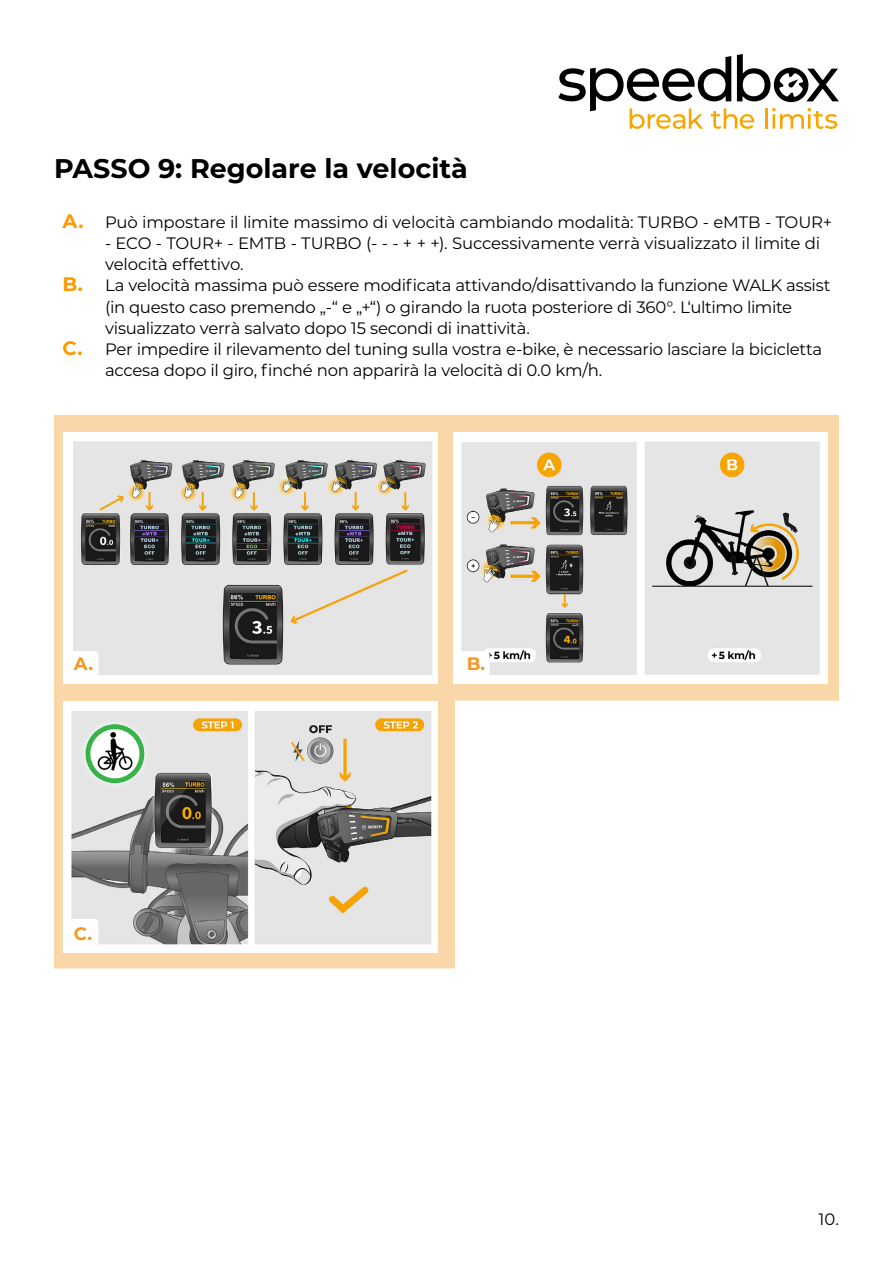
<style>
.page{position:relative;width:893px;height:1263px;background:#fff}
.page>*{position:absolute;margin:0;border:0;box-sizing:border-box;transform-origin:0 0}
.t1{font:700 27px "Montserrat";color:#000}
.t2{font:700 18px "Montserrat";color:#f4971e}
.t3{font:16.5px "Montserrat";letter-spacing:-.015em;color:#000}
.s1{font-weight:700;font-size:19.5px;color:#f90}
</style>
<div class="page">
<svg style="left:558px;top:54px;width:281px;height:75px"></svg>
<svg style="left:54px;top:415px;width:785px;height:553px"></svg>
<img style="left:65px;top:433px;width:373px;height:250px">
<img style="left:454px;top:432px;width:374px;height:251px">
<img style="left:64px;top:701px;width:374px;height:251px">
<div style="left:69px;top:651px;width:29px;height:27px;background:#fff;border-radius:4px"></div>
<div style="left:460px;top:651px;width:30px;height:27px;background:#fff;border-radius:4px"></div>
<div style="left:69px;top:919px;width:29px;height:27px;background:#fff;border-radius:4px"></div>
<h1 class="t1" style="left:54px;top:149px;width:415px">PASSO 9: Regolare la velocità</h1>
<p class="t3" style="left:63px;top:211px;width:771px"><span class="s1">A.</span> Può impostare il limite massimo di velocità cambiando modalità: TURBO - eMTB - TOUR+</p>
<p class="t3" style="left:105px;top:232px;width:717px">- ECO - TOUR+ - EMTB - TURBO (- - - + + +). Successivamente verrà visualizzato il limite di</p>
<p class="t3" style="left:105px;top:253px;width:140px">velocità effettivo.</p>
<p class="t3" style="left:63px;top:274px;width:770px"><span class="s1">B.</span> La velocità massima può essere modificata attivando/disattivando la funzione WALK assist</p>
<p class="t3" style="left:105px;top:295px;width:689px">(in questo caso premendo „-“ e „+“) o girando la ruota posteriore di 360°. L‘ultimo limite</p>
<p class="t3" style="left:105px;top:316px;width:426px">visualizzato verrà salvato dopo 15 secondi di inattività.</p>
<p class="t3" style="left:63px;top:337px;width:761px"><span class="s1">C.</span> Per impedire il rilevamento del tuning sulla vostra e-bike, è necessario lasciare la bicicletta</p>
<p class="t3" style="left:105px;top:358px;width:499px">accesa dopo il giro, finché non apparirà la velocità di 0.0 km/h.</p>
<p class="t2" style="left:74px;top:651px;width:21px">A.</p>
<p class="t2" style="left:74px;top:920px;width:20px">C.</p>
<p class="t2" style="left:467px;top:651px;width:20px">B.</p>
<p class="t3" style="left:819px;top:1207px;width:22px">10.</p>
</div>
